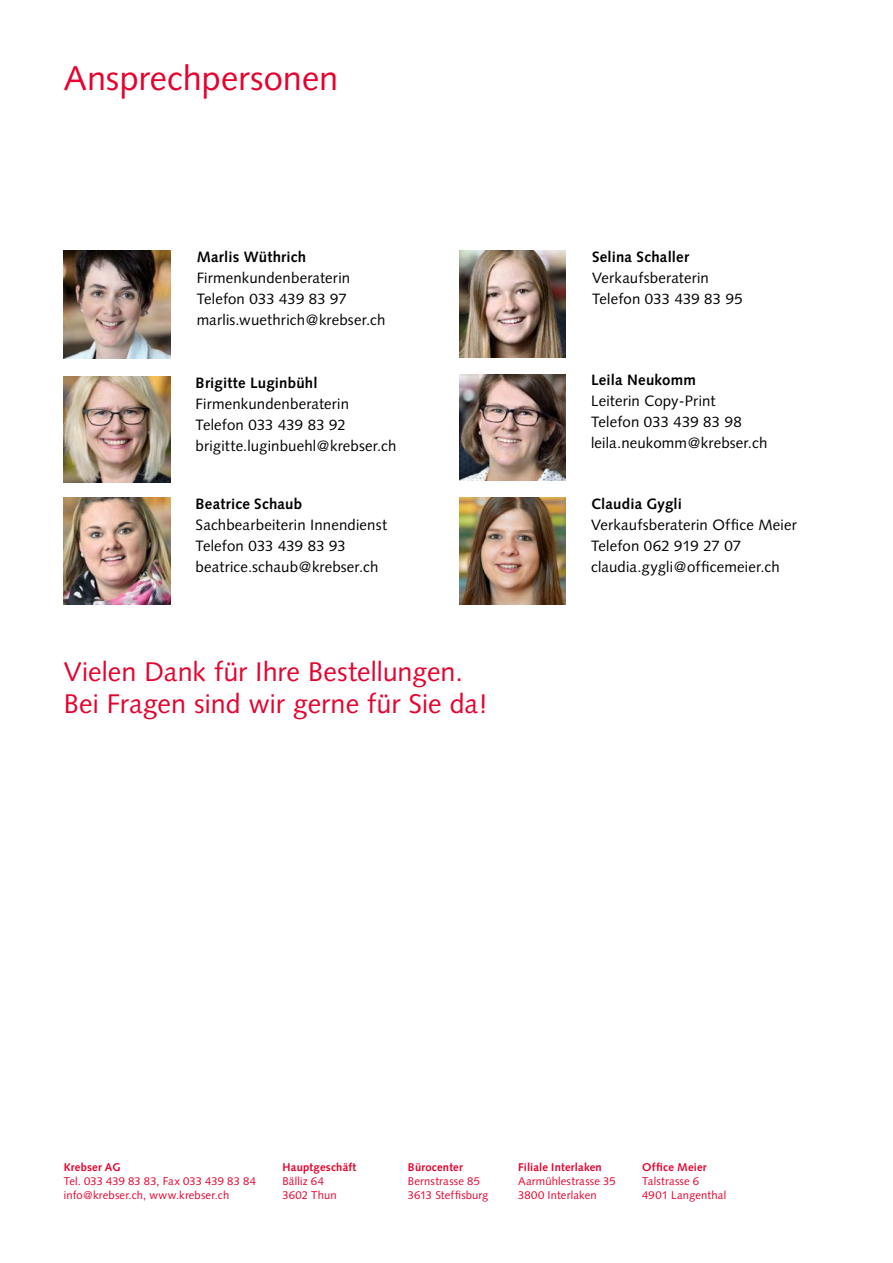
<style>
.page{position:relative;width:893px;height:1263px;background:#fff}
.page>*{position:absolute;margin:0;border:0;box-sizing:border-box;transform-origin:0 0}
.t1{font:34.5px "Syntax";color:#e4032e}
.t2{font:27px "Syntax";color:#e4032e}
.t3{font:15px "Syntax";letter-spacing:.01em;color:#000}
.t4{font:700 15px "Syntax";letter-spacing:.015em;color:#000}
.t5{font:11.25px "Syntax";letter-spacing:.015em;color:#e4032e}
.t6{font:700 11.25px "Syntax";letter-spacing:.02em;color:#e4032e}
</style>
<div class="page">
<img style="left:64px;top:251px;width:106px;height:107px">
<img style="left:64px;top:376px;width:106px;height:106px">
<img style="left:64px;top:498px;width:106px;height:106px">
<img style="left:459px;top:251px;width:107px;height:106px">
<img style="left:459px;top:374px;width:107px;height:106px">
<img style="left:459px;top:498px;width:107px;height:106px">
<p class="t1" style="left:64px;top:57px;width:276px">Ansprechpersonen</p>
<p class="t4" style="left:197px;top:248px;width:111px">Marlis Wüthrich</p>
<p class="t3" style="left:197px;top:269px;width:155px">Firmenkundenberaterin</p>
<p class="t3" style="left:197px;top:290px;width:152px">Telefon 033 439 83 97</p>
<p class="t3" style="left:197px;top:311px;width:190px">marlis.wuethrich@krebser.ch</p>
<p class="t4" style="left:196px;top:374px;width:123px">Brigitte Luginbühl</p>
<p class="t3" style="left:196px;top:394px;width:155px">Firmenkundenberaterin</p>
<p class="t3" style="left:196px;top:415px;width:152px">Telefon 033 439 83 92</p>
<p class="t3" style="left:196px;top:436px;width:202px">brigitte.luginbuehl@krebser.ch</p>
<p class="t4" style="left:196px;top:495px;width:108px">Beatrice Schaub</p>
<p class="t3" style="left:196px;top:516px;width:193px">Sachbearbeiterin Innendienst</p>
<p class="t3" style="left:196px;top:537px;width:152px">Telefon 033 439 83 93</p>
<p class="t3" style="left:196px;top:558px;width:184px">beatrice.schaub@krebser.ch</p>
<p class="t2" style="left:64px;top:656px;width:401px">Vielen Dank für Ihre Bestellungen.</p>
<p class="t2" style="left:64px;top:688px;width:426px">Bei Fragen sind wir gerne für Sie da!</p>
<p class="t4" style="left:592px;top:248px;width:98px">Selina Schaller</p>
<p class="t3" style="left:592px;top:269px;width:118px">Verkaufsberaterin</p>
<p class="t3" style="left:592px;top:290px;width:152px">Telefon 033 439 83 95</p>
<p class="t4" style="left:591px;top:372px;width:106px">Leila Neukomm</p>
<p class="t3" style="left:591px;top:392px;width:126px">Leiterin Copy-Print</p>
<p class="t3" style="left:591px;top:413px;width:152px">Telefon 033 439 83 98</p>
<p class="t3" style="left:591px;top:434px;width:178px">leila.neukomm@krebser.ch</p>
<p class="t4" style="left:591px;top:495px;width:92px">Claudia Gygli</p>
<p class="t3" style="left:591px;top:516px;width:207px">Verkaufsberaterin Office Meier</p>
<p class="t3" style="left:591px;top:537px;width:152px">Telefon 062 919 27 07</p>
<p class="t3" style="left:591px;top:558px;width:190px">claudia.gygli@officemeier.ch</p>
<p class="t6" style="left:64px;top:1160px;width:58px">Krebser AG</p>
<p class="t5" style="left:64px;top:1174px;width:194px">Tel. 033 439 83 83, Fax 033 439 83 84</p>
<p class="t5" style="left:64px;top:1189px;width:167px">info@krebser.ch, www.krebser.ch</p>
<p class="t6" style="left:283px;top:1160px;width:75px">Hauptgeschäft</p>
<p class="t5" style="left:283px;top:1174px;width:43px">Bälliz 64</p>
<p class="t5" style="left:283px;top:1189px;width:56px">3602 Thun</p>
<p class="t6" style="left:408px;top:1160px;width:56px">Bürocenter</p>
<p class="t5" style="left:408px;top:1174px;width:74px">Bernstrasse 85</p>
<p class="t5" style="left:408px;top:1189px;width:82px">3613 Steffisburg</p>
<p class="t6" style="left:518px;top:1160px;width:85px">Filiale Interlaken</p>
<p class="t5" style="left:518px;top:1174px;width:99px">Aarmühlestrasse 35</p>
<p class="t5" style="left:518px;top:1189px;width:80px">3800 Interlaken</p>
<p class="t6" style="left:642px;top:1160px;width:66px">Office Meier</p>
<p class="t5" style="left:642px;top:1174px;width:58px">Talstrasse 6</p>
<p class="t5" style="left:642px;top:1189px;width:85px">4901 Langenthal</p>
</div>
